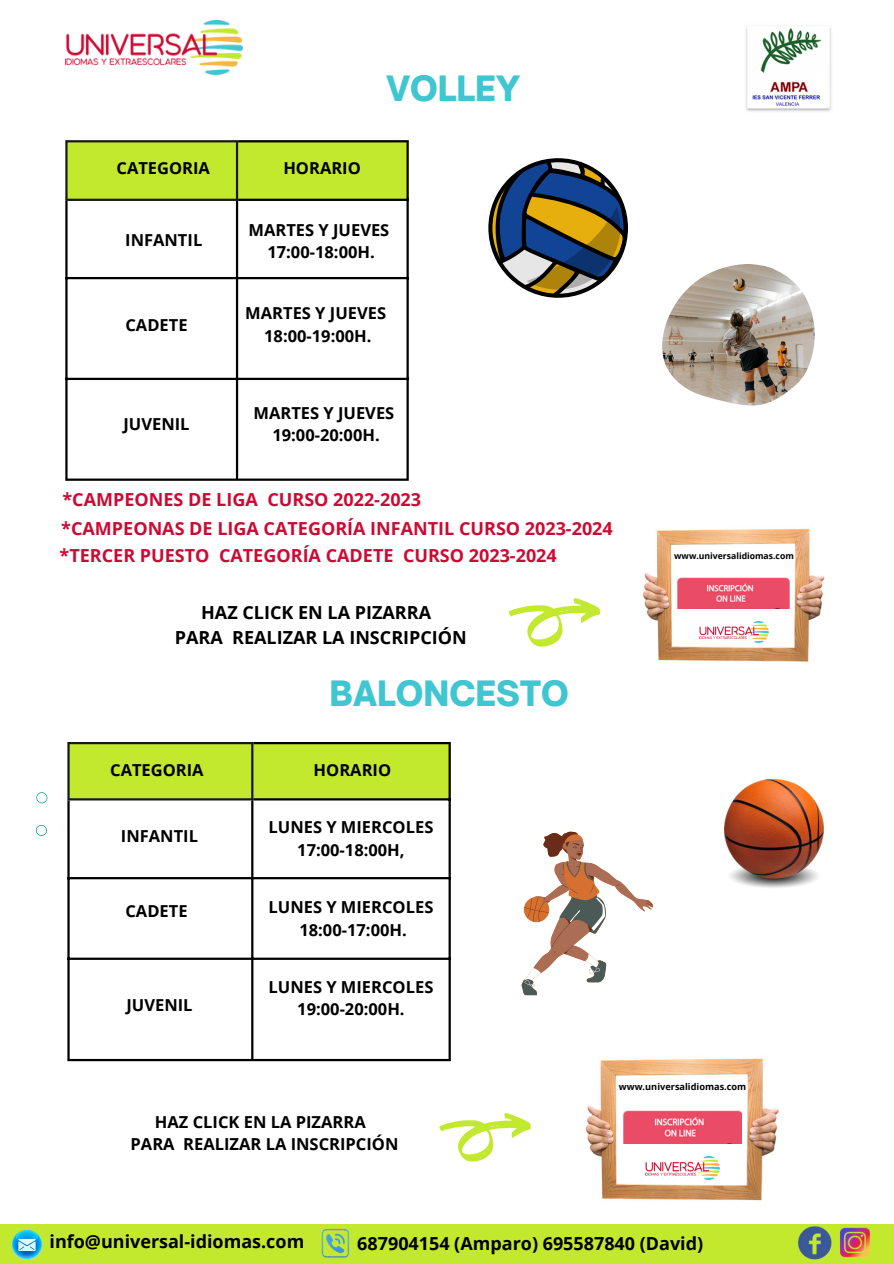
<style>
.page{position:relative;width:894px;height:1264px;background:#fff}
.page>*{position:absolute;margin:0;border:0;box-sizing:border-box;transform-origin:0 0}
.t1{font:900 33.45px "Open Sauce One";color:#40c6d1}
.t2{font:700 18px "Open Sans";color:#cc0a33}
.t3{font:700 18px/24.8px "Open Sans";color:#000;text-align:center}
.t4{font:700 16.5px/22.5px "Open Sans";color:#000;text-align:center}
.t5{font:700 9.15px "Open Sans";color:#000}
.t6{font:700 8.7px "Open Sans";color:#000}
</style>
<div class="page">
<div style="left:0;top:1224px;width:893px;height:39px;background:#c3e92f"></div>
<img style="left:833px;top:1224px;width:43px;height:38px">
<img style="left:585px;top:1058px;width:194px;height:143px">
<img style="left:645px;top:1156px;width:74px;height:23px">
<img style="left:622px;top:1110px;width:119px;height:33px">
<img style="left:793px;top:1224px;width:43px;height:37px">
<img style="left:310px;top:1226px;width:51px;height:36px">
<img style="left:7px;top:1224px;width:40px;height:38px">
<img style="left:65px;top:21px;width:177px;height:54px">
<img style="left:662px;top:264px;width:152px;height:141px">
<svg style="left:35px;top:825px;width:12px;height:11px"></svg>
<svg style="left:36px;top:792px;width:12px;height:11px"></svg>
<div style="left:68px;top:142px;width:338px;height:57px;background:#c3e92f"></div>
<hr style="left:65px;top:142px;width:3px;height:57px;background:#191919">
<hr style="left:236px;top:142px;width:2px;height:57px;background:#191919">
<hr style="left:65px;top:140px;width:173px;height:2px;background:#191919">
<hr style="left:65px;top:199px;width:173px;height:2px;background:#191919">
<hr style="left:65px;top:201px;width:3px;height:277px;background:#000">
<hr style="left:236px;top:201px;width:2px;height:277px;background:#000">
<hr style="left:406px;top:142px;width:2px;height:336px;background:#000">
<hr style="left:238px;top:140px;width:170px;height:2px;background:#000">
<hr style="left:238px;top:199px;width:170px;height:2px;background:#000">
<hr style="left:65px;top:277px;width:343px;height:2px;background:#000">
<hr style="left:65px;top:378px;width:343px;height:2px;background:#000">
<hr style="left:65px;top:478px;width:343px;height:3px;background:#000">
<svg style="left:488px;top:158px;width:139px;height:140px"></svg>
<div style="left:70px;top:744px;width:378px;height:54px;background:#c3e92f"></div>
<hr style="left:67px;top:744px;width:3px;height:54px;background:#191919">
<hr style="left:251px;top:744px;width:2px;height:54px;background:#191919">
<hr style="left:67px;top:742px;width:186px;height:2px;background:#191919">
<hr style="left:67px;top:798px;width:186px;height:2px;background:#191919">
<hr style="left:67px;top:800px;width:3px;height:258px;background:#000">
<hr style="left:251px;top:800px;width:2px;height:258px;background:#000">
<hr style="left:448px;top:744px;width:2px;height:314px;background:#000">
<hr style="left:253px;top:742px;width:197px;height:2px;background:#000">
<hr style="left:253px;top:798px;width:197px;height:2px;background:#000">
<hr style="left:67px;top:877px;width:383px;height:2px;background:#000">
<hr style="left:67px;top:957px;width:383px;height:2px;background:#000">
<hr style="left:67px;top:1058px;width:383px;height:3px;background:#000">
<img style="left:724px;top:779px;width:99px;height:109px">
<svg style="left:521px;top:831px;width:132px;height:164px"></svg>
<img style="left:746px;top:27px;width:85px;height:85px">
<img style="left:599px;top:528px;width:226px;height:134px">
<img style="left:699px;top:621px;width:69px;height:21px">
<img style="left:677px;top:578px;width:112px;height:30px">
<svg style="left:508px;top:598px;width:91px;height:48px"></svg>
<svg style="left:439px;top:1113px;width:91px;height:48px"></svg>
<p class="t4" style="left:116px;top:157px;width:95px">CATEGORIA</p>
<h2 class="t4" style="left:283px;top:157px;width:79px">HORARIO</h2>
<p class="t1" style="left:386px;top:68px;width:135px">VOLLEY</p>
<p class="t4" style="left:125px;top:228px;width:79px">INFANTIL</p>
<p class="t4" style="left:125px;top:313px;width:64px">CADETE</p>
<p class="t4" style="left:123px;top:412px;width:68px">JUVENIL</p>
<p class="t4" style="left:248px;top:218px;width:142px">MARTES Y JUEVES<br>17:00-18:00H.</p>
<p class="t4" style="left:245px;top:302px;width:142px">MARTES Y JUEVES<br>18:00-19:00H.</p>
<p class="t4" style="left:253px;top:401px;width:142px">MARTES Y JUEVES<br>19:00-20:00H.</p>
<p class="t2" style="left:62px;top:487px;width:360px">*CAMPEONES DE LIGA CURSO 2022-2023</p>
<p class="t2" style="left:61px;top:516px;width:553px">*CAMPEONAS DE LIGA CATEGORÍA INFANTIL CURSO 2023-2024</p>
<h2 class="t2" style="left:60px;top:543px;width:498px">*TERCER PUESTO CATEGORÍA CADETE CURSO 2023-2024</h2>
<p class="t3" style="left:175px;top:600px;width:293px">HAZ CLICK EN LA PIZARRA<br>PARA REALIZAR LA INSCRIPCIÓN</p>
<p class="t1" style="left:329px;top:672px;width:240px">BALONCESTO</p>
<p class="t4" style="left:110px;top:757px;width:95px">CATEGORIA</p>
<p class="t4" style="left:313px;top:757px;width:79px">HORARIO</p>
<p class="t4" style="left:121px;top:824px;width:79px">INFANTIL</p>
<p class="t4" style="left:125px;top:899px;width:64px">CADETE</p>
<p class="t4" style="left:126px;top:993px;width:68px">JUVENIL</p>
<h2 class="t4" style="left:268px;top:815px;width:166px">LUNES Y MIERCOLES<br>17:00-18:00H,</h2>
<h2 class="t4" style="left:268px;top:895px;width:166px">LUNES Y MIERCOLES</h2>
<p class="t4" style="left:299px;top:917px;width:109px">18:00-17:00H.</p>
<h2 class="t4" style="left:268px;top:974px;width:166px">LUNES Y MIERCOLES<br>19:00-20:00H.</h2>
<h2 class="t6" style="left:674px;top:549px;width:121px">www.universalidiomas.com</h2>
<p class="t4" style="left:130px;top:1109px;width:269px">HAZ CLICK EN LA PIZARRA<br>PARA REALIZAR LA INSCRIPCIÓN</p>
<p class="t5" style="left:618px;top:1080px;width:129px">www.universalidiomas.com</p>
<h2 class="t3" style="left:49px;top:1228px;width:256px">info@universal-idiomas.com</h2>
<h2 class="t3" style="left:357px;top:1230px;width:347px">687904154 (Amparo) 695587840 (David)</h2>
</div>
